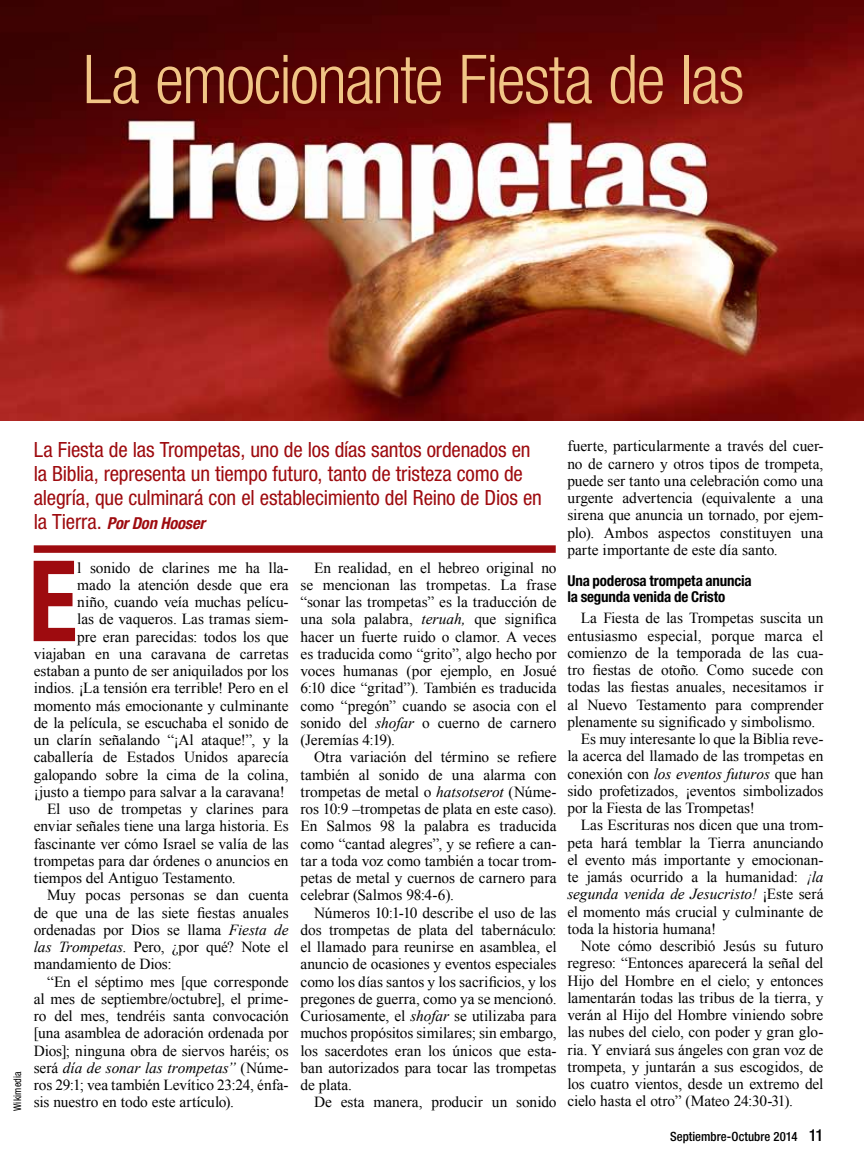
<style>
.page{position:relative;width:864px;height:1161px;background:#fff}
.page>*{position:absolute;margin:0;border:0;box-sizing:border-box;transform-origin:0 0}
.t1{font:700 condensed 112.5px "Helvetica Neue";color:#9e0b0f;scale:.9 1}
.t2{font:300 condensed 67.5px "Helvetica Neue";letter-spacing:-.02em;color:#f1c586}
.t3{font:condensed 21px/24px "Helvetica Neue";letter-spacing:-.01em;color:#9e0b0f}
.t4{font:italic 700 condensed 16.5px "Helvetica Neue";letter-spacing:-.01em;color:#9e0b0f}
.t5{font:15.3px/17.2px "Times New Roman";letter-spacing:-.005em;color:#000;text-align:justify}
.t6{font:italic 15.3px "Times New Roman";letter-spacing:-.005em;color:#000}
.t7{font:700 condensed 15px/16.5px "Helvetica Neue";letter-spacing:-.01em;color:#000}
.t8{font:500 condensed 12.75px "Helvetica Neue";letter-spacing:.005em;color:#000}
.t9{font:condensed 10.5px "Helvetica Neue";letter-spacing:.015em;color:#000;scale:.95 1}
.s1{font-weight:400;font-style:normal;font-size:21px}
.s2{font-style:italic}
.s3{font-style:normal}
.s4{font-size:16.5px}
</style>
<div class="page">
<img style="left:0;top:0;width:864px;height:421px">
<div style="left:34px;top:545px;width:522px;height:8px;background:#9e0b0f"></div>
<h2 class="t2" style="left:83px;top:41px;width:663px">La emocionante Fiesta de las</h2>
<p class="t9" style="left:11px;top:1111px;width:43px;rotate:-90deg">Wikimedia</p>
<h3 class="t3" style="left:34px;top:438px;width:510px">La Fiesta de las Trompetas, uno de los días santos ordenados en la Biblia, representa un tiempo futuro, tanto de tristeza como de alegría, que culminará con el establecimiento del Reino de Dios en</h3>
<p class="t4" style="left:34px;top:513px;width:173px"><span class="s1">la Tierra.</span> Por Don Hooser</p>
<h1 class="t1" style="left:29px;top:533px;width:56px">E</h1>
<p class="t5" style="left:301px;top:559px;width:258px;text-indent:13px">En realidad, en el hebreo original no se mencionan las trompetas. La frase “sonar las trompetas” es la traducción de una sola palabra, <span class="s2">teruah,</span> que significa hacer un fuerte ruido o clamor. A veces es traducida como “grito”, algo hecho por voces humanas (por ejemplo, en Josué 6:10 dice “gritad”). También es traducida como “pregón” cuando se asocia con el sonido del <span class="s2">shofar</span> o cuerno de carnero (Jeremías 4:19).</p>
<p class="t5" style="left:301px;top:748px;width:258px;text-indent:13px">Otra variación del término se refiere también al sonido de una alarma con trompetas de metal o <span class="s2">hatsotserot</span> (Núme&shy;ros 10:9 –trompetas de plata en este caso).<br>En Salmos 98 la palabra es traducida como “cantad alegres”, y se refiere a can&shy;tar a toda voz como también a tocar trom&shy;petas de metal y cuernos de carnero para celebrar (Salmos 98:4-6).</p>
<p class="t5" style="left:301px;top:904px;width:258px;text-indent:13px">Números 10:1-10 describe el uso de las dos trompetas de plata del tabernáculo: el llamado para reunirse en asamblea, el anuncio de ocasiones y eventos especiales como los días santos y los sacrificios, y los pregones de guerra, como ya se mencionó.<br>Curiosamente, el <span class="s2">shofar</span> se utilizaba para muchos propósitos similares; sin embargo, los sacerdotes eran los únicos que esta&shy;ban autorizados para tocar las trompetas de plata.</p>
<p class="t5" style="left:314px;top:1093px;width:244px">De esta manera, producir un sonido</p>
<p class="t5" style="left:77px;top:559px;width:213px">l sonido de clarines me ha lla-</p>
<p class="t5" style="left:77px;top:576px;width:213px">mado la atención desde que era</p>
<p class="t5" style="left:77px;top:593px;width:213px">niño, cuando veía muchas pelícu-</p>
<p class="t5" style="left:77px;top:610px;width:213px">las de vaqueros. Las tramas siem-</p>
<p class="t5" style="left:77px;top:628px;width:213px">pre eran parecidas: todos los que</p>
<p class="t5" style="left:34px;top:645px;width:256px">viajaban en una caravana de carretas</p>
<p class="t5" style="left:34px;top:662px;width:256px">estaban a punto de ser aniquilados por los</p>
<p class="t5" style="left:34px;top:679px;width:256px">indios. ¡La tensión era terrible! Pero en el</p>
<p class="t5" style="left:34px;top:697px;width:256px">momento más emocionante y culminante</p>
<p class="t5" style="left:34px;top:714px;width:257px">de la película, se escuchaba el sonido de</p>
<p class="t5" style="left:34px;top:731px;width:256px">un clarín señalando “¡Al ataque!”, y la</p>
<p class="t5" style="left:34px;top:748px;width:256px">caballería de Estados Unidos aparecía</p>
<p class="t5" style="left:34px;top:766px;width:256px">galopando sobre la cima de la colina,</p>
<p class="t5" style="left:34px;top:783px;width:253px">¡justo a tiempo para salvar a la caravana!</p>
<p class="t5" style="left:47px;top:800px;width:243px">El uso de trompetas y clarines para</p>
<p class="t5" style="left:34px;top:817px;width:256px">enviar señales tiene una larga historia. Es</p>
<p class="t5" style="left:34px;top:835px;width:257px">fascinante ver cómo Israel se valía de las</p>
<p class="t5" style="left:34px;top:852px;width:256px">trompetas para dar órdenes o anuncios en</p>
<p class="t5" style="left:34px;top:869px;width:204px">tiempos del Antiguo Testamento.</p>
<p class="t5" style="left:47px;top:886px;width:243px">Muy pocas personas se dan cuenta</p>
<p class="t5" style="left:34px;top:904px;width:256px">de que una de las siete fiestas anuales</p>
<p class="t5" style="left:34px;top:921px;width:256px">ordenadas por Dios se llama <span class="s2">Fiesta de</span></p>
<p class="t5" style="left:34px;top:938px;width:256px"><span class="s2">las Trompetas</span>. Pero, ¿por qué? Note el</p>
<p class="t5" style="left:34px;top:955px;width:140px">mandamiento de Dios:</p>
<p class="t5" style="left:47px;top:973px;width:243px">“En el séptimo mes [que corresponde</p>
<p class="t5" style="left:34px;top:990px;width:256px">al mes de septiembre/octubre], el prime-</p>
<p class="t5" style="left:34px;top:1007px;width:256px">ro del mes, tendréis santa convocación</p>
<p class="t5" style="left:34px;top:1024px;width:256px">[una asamblea de adoración ordenada por</p>
<p class="t5" style="left:34px;top:1042px;width:256px">Dios]; ninguna obra de siervos haréis; os</p>
<p class="t6" style="left:34px;top:1057px;width:256px"><span class="s3">será</span> día de sonar las trompetas” <span class="s3">(Núme-</span></p>
<p class="t5" style="left:34px;top:1076px;width:256px">ros 29:1; vea también Levítico 23:24, énfa-</p>
<p class="t5" style="left:34px;top:1093px;width:202px">sis nuestro en todo este artículo).</p>
<p class="t5" style="left:567px;top:437px;width:258px">fuerte, particularmente a través del cuer&shy;no de carnero y otros tipos de trompeta, puede ser tanto una celebración como una urgente advertencia (equivalente a una sirena que anuncia un tornado, por ejem&shy;plo). Ambos aspectos constituyen una parte importante de este día santo.</p>
<p class="t7" style="left:567px;top:572px;width:186px">Una poderosa trompeta anuncia la segunda venida de Cristo</p>
<p class="t5" style="left:581px;top:609px;width:244px">La Fiesta de las Trompetas suscita un</p>
<p class="t5" style="left:567px;top:627px;width:258px">entusiasmo especial, porque marca el</p>
<p class="t5" style="left:567px;top:644px;width:258px">comienzo de la temporada de las cua-</p>
<p class="t5" style="left:567px;top:661px;width:258px">tro fiestas de otoño. Como sucede con</p>
<p class="t5" style="left:567px;top:678px;width:258px">todas las fiestas anuales, necesitamos ir</p>
<p class="t5" style="left:567px;top:696px;width:258px">al Nuevo Testamento para comprender</p>
<p class="t5" style="left:567px;top:713px;width:249px">plenamente su significado y simbolismo.</p>
<p class="t5" style="left:581px;top:730px;width:244px">Es muy interesante lo que la Biblia reve-</p>
<p class="t5" style="left:567px;top:747px;width:258px">la acerca del llamado de las trompetas en</p>
<p class="t5" style="left:567px;top:765px;width:258px">conexión con <span class="s2">los eventos futuros</span> que han</p>
<p class="t5" style="left:567px;top:782px;width:258px">sido profetizados, ¡eventos simbolizados</p>
<p class="t5" style="left:567px;top:799px;width:189px">por la Fiesta de las Trompetas!</p>
<p class="t5" style="left:581px;top:816px;width:244px">Las Escrituras nos dicen que una trom-</p>
<p class="t5" style="left:567px;top:834px;width:258px">peta hará temblar la Tierra anunciando</p>
<p class="t5" style="left:567px;top:851px;width:258px">el evento más importante y emocionan-</p>
<p class="t5" style="left:567px;top:868px;width:258px">te jamás ocurrido a la humanidad: <span class="s2">¡la</span></p>
<p class="t6" style="left:567px;top:884px;width:258px">segunda venida de Jesucristo! <span class="s3">¡Este será</span></p>
<p class="t5" style="left:567px;top:903px;width:258px">el momento más crucial y culminante de</p>
<p class="t5" style="left:567px;top:920px;width:150px">toda la historia humana!</p>
<p class="t5" style="left:581px;top:937px;width:244px">Note cómo describió Jesús su futuro</p>
<p class="t5" style="left:567px;top:954px;width:258px">regreso: “Entonces aparecerá la señal del</p>
<p class="t5" style="left:567px;top:972px;width:258px">Hijo del Hombre en el cielo; y entonces</p>
<p class="t5" style="left:567px;top:989px;width:258px">lamentarán todas las tribus de la tierra, y</p>
<p class="t5" style="left:567px;top:1006px;width:258px">verán al Hijo del Hombre viniendo sobre</p>
<p class="t5" style="left:567px;top:1023px;width:258px">las nubes del cielo, con poder y gran glo-</p>
<p class="t5" style="left:567px;top:1041px;width:257px">ria. Y enviará sus ángeles con gran voz de</p>
<p class="t5" style="left:567px;top:1058px;width:257px">trompeta, y juntarán a sus escogidos, de</p>
<p class="t5" style="left:567px;top:1075px;width:257px">los cuatro vientos, desde un extremo del</p>
<p class="t5" style="left:567px;top:1092px;width:227px">cielo hasta el otro” (Mateo 24:30-31).</p>
<p class="t8" style="left:670px;top:1129px;width:155px">Septiembre-Octubre 2014 <span class="s4">11</span></p>
</div>
